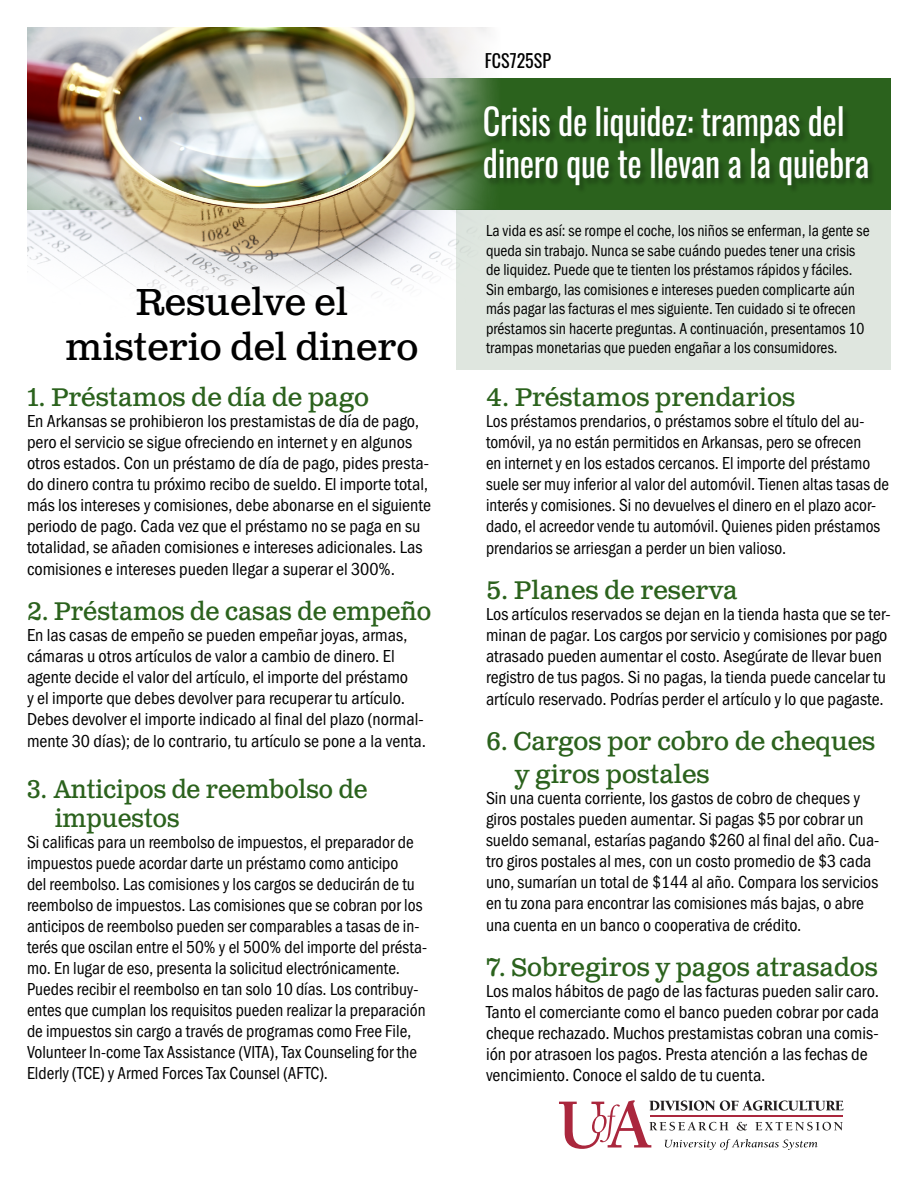
<style>
.page{position:relative;width:918px;height:1188px;background:#fff}
.page>*{position:absolute;margin:0;border:0;box-sizing:border-box;transform-origin:0 0}
.t1{font:37.5px/44.7px "Clarendon Text Pro";color:#000;text-align:center}
.t2{font:36px/42px "Oswald";letter-spacing:-.01em;color:#fff;scale:.95 1}
.t3{font:25.5px/33px "Clarendon Text Pro";color:#2b621d}
.t4{font:25.5px/28.5px "Clarendon Text Pro";color:#2b621d;scale:.95 1}
.t5{font:18px/21.3px "Franklin Gothic URW Cond";color:#000}
.t6{font:18px/21px "Franklin Gothic URW Cond";color:#000;scale:.96 1}
.t7{font:18px/21.3px "Franklin Gothic URW Cond";color:#000;scale:.95 1}
.t8{font:18px "Oswald";color:#000}
.t9{font:16.5px/19.5px "Franklin Gothic URW Cond";color:#000;scale:.95 1}
</style>
<div class="page">
<div style="left:28px;top:78px;width:863px;height:132px;background:#2b621d"></div>
<img style="left:27px;top:27px;width:467px;height:317px">
<div style="left:484px;top:107px;width:392px;height:87px;background:#295e1c"></div>
<svg style="left:559px;top:1100px;width:285px;height:50px"></svg>
<div style="left:457px;top:210px;width:434px;height:160px;background:#dfe6df"></div>
<h1 class="t1" style="left:65px;top:282px;width:355px">Resuelve el misterio del dinero</h1>
<h3 class="t3" style="left:27px;top:382px;width:344px">1. Préstamos de día de pago</h3>
<p class="t5" style="left:27px;top:409px;width:406px">En Arkansas se prohibieron los prestamistas de día de pago, pero el servicio se sigue ofreciendo en internet y en algunos otros estados. Con un préstamo de día de pago, pides presta&shy;do dinero contra tu próximo recibo de sueldo. El importe total, más los intereses y comisiones, debe abonarse en el siguiente periodo de pago. Cada vez que el préstamo no se paga en su totalidad, se añaden comisiones e intereses adicionales. Las comisiones e intereses pueden llegar a superar el 300%.</p>
<h3 class="t3" style="left:27px;top:596px;width:406px">2. Préstamos de casas de empeño</h3>
<p class="t5" style="left:27px;top:623px;width:401px">En las casas de empeño se pueden empeñar joyas, armas, cámaras u otros artículos de valor a cambio de dinero. El agente decide el valor del artículo, el importe del préstamo<br>y el importe que debes devolver para recuperar tu artículo.<br>Debes devolver el importe indicado al final del plazo (normal&shy;mente 30 días); de lo contrario, tu artículo se pone a la venta.</p>
<h3 class="t4" style="left:55px;top:776px;width:331px;text-indent:-28px">3. Anticipos de reembolso de impuestos</h3>
<p class="t6" style="left:27px;top:830px;width:418px">Si calificas para un reembolso de impuestos, el preparador de impuestos puede acordar darte un préstamo como anticipo<br>del reembolso. Las comisiones y los cargos se deducirán de tu reembolso de impuestos. Las comisiones que se cobran por los anticipos de reembolso pueden ser comparables a tasas de in&shy;terés que oscilan entre el 50% y el 500% del importe del présta&shy;mo. En lugar de eso, presenta la solicitud electrónicamente.<br>Puedes recibir el reembolso en tan solo 10 días. Los contribuy&shy;entes que cumplan los requisitos pueden realizar la preparación de impuestos sin cargo a través de programas como Free File, Volunteer In-come Tax Assistance (VITA), Tax Counseling for the Elderly (TCE) y Armed Forces Tax Counsel (AFTC).</p>
<p class="t8" style="left:485px;top:45px;width:68px">FCS725SP</p>
<h2 class="t2" style="left:483px;top:97px;width:408px">Crisis de liquidez: trampas del dinero que te llevan a la quiebra</h2>
<p class="t9" style="left:486px;top:220px;width:405px">La vida es así: se rompe el coche, los niños se enferman, la gente se queda sin trabajo. Nunca se sabe cuándo puedes tener una crisis de liquidez. Puede que te tienten los préstamos rápidos y fáciles.<br>Sin embargo, las comisiones e intereses pueden complicarte aún más pagar las facturas el mes siguiente. Ten cuidado si te ofrecen préstamos sin hacerte preguntas. A continuación, presentamos 10 trampas monetarias que pueden engañar a los consumidores.</p>
<h3 class="t3" style="left:486px;top:382px;width:311px">4. Préstamos prendarios</h3>
<p class="t7" style="left:486px;top:409px;width:426px">Los préstamos prendarios, o préstamos sobre el título del au&shy;tomóvil, ya no están permitidos en Arkansas, pero se ofrecen<br>en internet y en los estados cercanos. El importe del préstamo suele ser muy inferior al valor del automóvil. Tienen altas tasas de interés y comisiones. Si no devuelves el dinero en el plazo acor&shy;dado, el acreedor vende tu automóvil. Quienes piden préstamos prendarios se arriesgan a perder un bien valioso.</p>
<h3 class="t3" style="left:486px;top:575px;width:253px">5. Planes de reserva</h3>
<p class="t5" style="left:486px;top:602px;width:406px">Los artículos reservados se dejan en la tienda hasta que se ter&shy;minan de pagar. Los cargos por servicio y comisiones por pago atrasado pueden aumentar el costo. Asegúrate de llevar buen registro de tus pagos. Si no pagas, la tienda puede cancelar tu artículo reservado. Podrías perder el artículo y lo que pagaste.</p>
<h3 class="t3" style="left:515px;top:726px;width:362px;text-indent:-29px">6. Cargos por cobro de cheques y giros postales</h3>
<p class="t5" style="left:486px;top:786px;width:395px">Sin una cuenta corriente, los gastos de cobro de cheques y giros postales pueden aumentar. Si pagas $5 por cobrar un sueldo semanal, estarías pagando $260 al final del año. Cua&shy;tro giros postales al mes, con un costo promedio de $3 cada uno, sumarían un total de $144 al año. Compara los servicios en tu zona para encontrar las comisiones más bajas, o abre una cuenta en un banco o cooperativa de crédito.</p>
<h3 class="t3" style="left:486px;top:952px;width:393px">7. Sobregiros y pagos atrasados</h3>
<p class="t5" style="left:486px;top:979px;width:395px">Los malos hábitos de pago de las facturas pueden salir caro.<br>Tanto el comerciante como el banco pueden cobrar por cada cheque rechazado. Muchos prestamistas cobran una comis&shy;ión por atrasoen los pagos. Presta atención a las fechas de vencimiento. Conoce el saldo de tu cuenta.</p>
</div>
